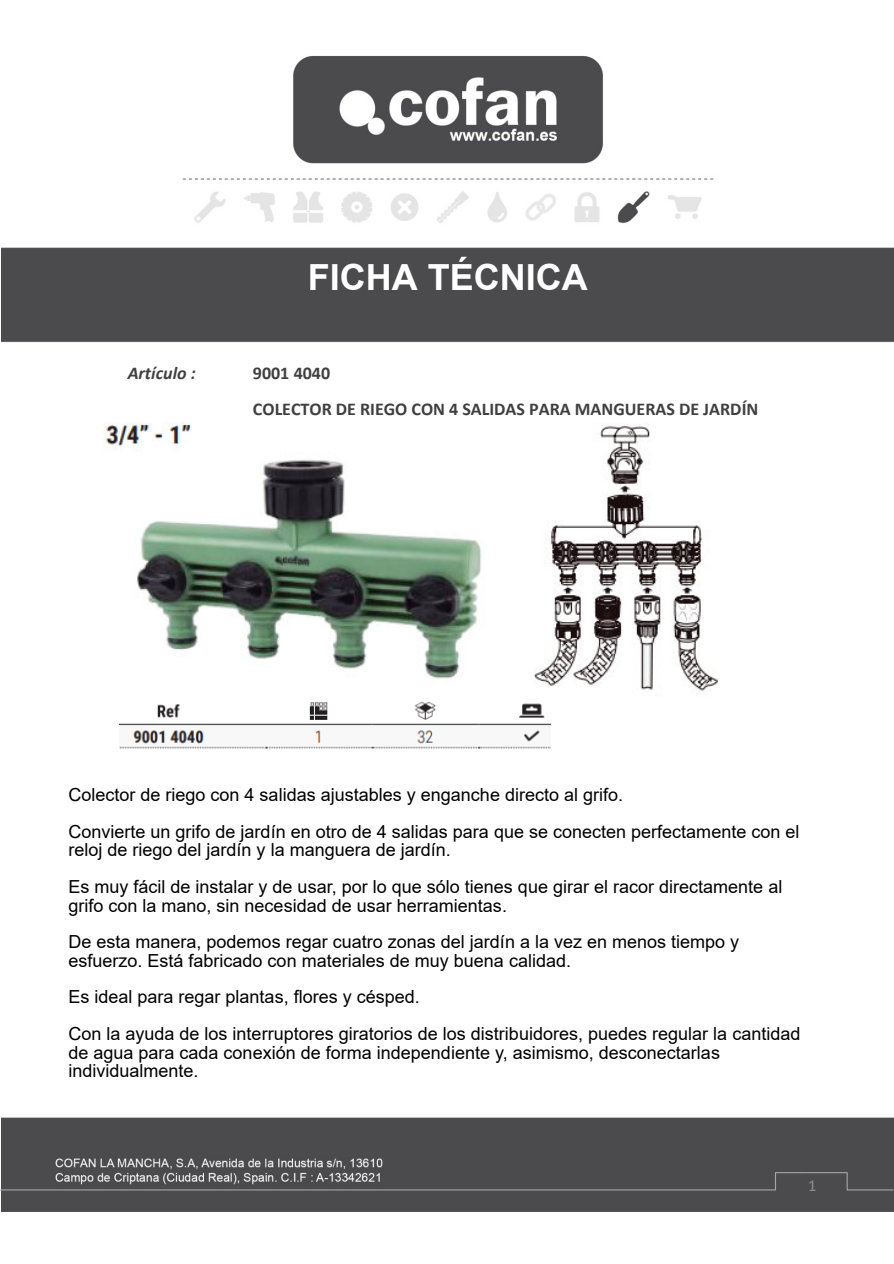
<style>
.page{position:relative;width:894px;height:1264px;background:#fff}
.page>*{position:absolute;margin:0;border:0;box-sizing:border-box;transform-origin:0 0}
.t1{font:700 36px "Arial";color:#fff}
.t2{font:18px/36.6px "Arial";color:#000}
.t3{font:700 18px/36px "Calibri";color:#404040}
.t4{font:italic 700 18px "Calibri";color:#404040}
.t5{font:16.5px "Calibri";color:#8c8c8c}
</style>
<div class="page">
<img style="left:1px;top:55px;width:892px;height:1157px">
<img style="left:119px;top:697px;width:431px;height:54px">
<img style="left:104px;top:403px;width:625px;height:294px">
<svg style="left:0;top:1171px;width:893px;height:19px;background:#575758"></svg>
<h1 class="t1" style="left:308px;top:264px;width:281px">FICHA TÉCNICA</h1>
<p class="t4" style="left:128px;top:365px;width:69px">Artículo :</p>
<p class="t3" style="left:253px;top:356px;width:506px">9001 4040<br>COLECTOR DE RIEGO CON 4 SALIDAS PARA MANGUERAS DE JARDÍN</p>
<p class="t2" style="left:68px;top:778px;width:732px">Colector de riego con 4 salidas ajustables y enganche directo al grifo.<br>Convierte un grifo de jardín en otro de 4 salidas para que se conecten perfectamente con el</p>
<p class="t2" style="left:68px;top:833px;width:715px">reloj de riego del jardín y la manguera de jardín.<br>Es muy fácil de instalar y de usar, por lo que sólo tienes que girar el racor directamente al</p>
<p class="t2" style="left:68px;top:888px;width:672px">grifo con la mano, sin necesidad de usar herramientas.<br>De esta manera, podemos regar cuatro zonas del jardín a la vez en menos tiempo y</p>
<p class="t2" style="left:68px;top:943px;width:733px">esfuerzo. Está fabricado con materiales de muy buena calidad.<br>Es ideal para regar plantas, flores y césped.<br>Con la ayuda de los interruptores giratorios de los distribuidores, puedes regular la cantidad</p>
<p class="t2" style="left:68px;top:1044px;width:653px;line-height:18.6px">de agua para cada conexión de forma independiente y, asimismo, desconectarlas individualmente.</p>
<p class="t5" style="left:807px;top:1178px;width:10px">1</p>
</div>
